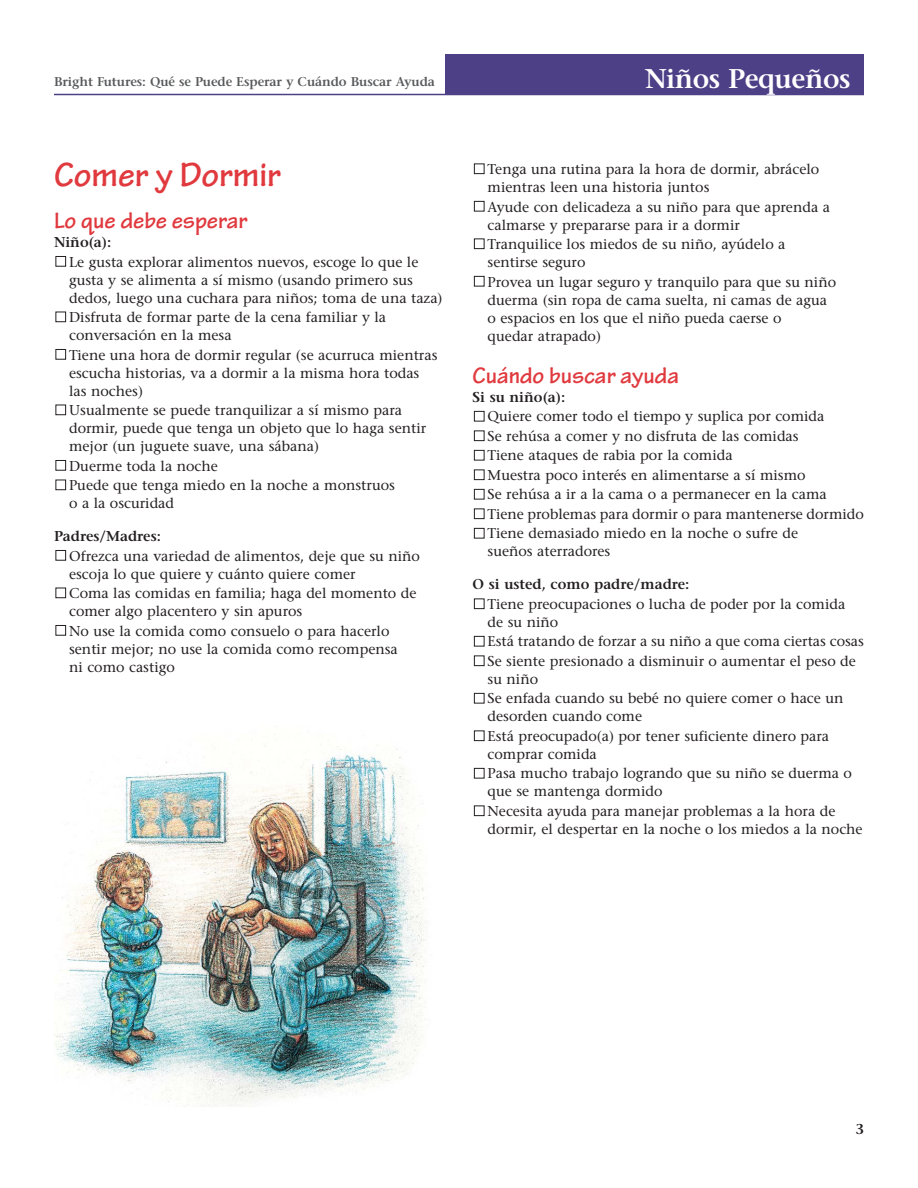
<style>
.page{position:relative;width:918px;height:1188px;background:#fff}
.page>*{position:absolute;margin:0;border:0;box-sizing:border-box;transform-origin:0 0}
.t1{font:36px "Tekton MM 503 488";color:#e0393e}
.t2{font:600 27px "Stone Serif";letter-spacing:-.02em;color:#fff}
.t3{font:24px "Tekton MM 503 488";color:#e0393e}
.t4{font:14.25px/18px "Stone Serif";color:#231f20}
.t5{font:600 14.25px "Stone Serif";color:#231f20}
.t6{font:600 12.75px "Stone Serif";letter-spacing:-.005em;color:#58595b}
</style>
<div class="page">
<hr style="left:54px;top:94px;width:810px;height:1px;background:#4e4087">
<div style="left:446px;top:54px;width:418px;height:40px;background:#4e4087"></div>
<div style="left:474px;top:806px;width:10px;height:10px;border:1px solid #231f20"></div>
<div style="left:474px;top:768px;width:10px;height:10px;border:1px solid #231f20"></div>
<div style="left:474px;top:730px;width:10px;height:11px;border:1px solid #231f20"></div>
<div style="left:474px;top:693px;width:10px;height:11px;border:1px solid #231f20"></div>
<div style="left:474px;top:656px;width:10px;height:10px;border:1px solid #231f20"></div>
<div style="left:474px;top:636px;width:10px;height:10px;border:1px solid #231f20"></div>
<div style="left:474px;top:598px;width:10px;height:11px;border:1px solid #231f20"></div>
<div style="left:474px;top:528px;width:10px;height:10px;border:1px solid #231f20"></div>
<div style="left:474px;top:508px;width:10px;height:11px;border:1px solid #231f20"></div>
<div style="left:474px;top:489px;width:10px;height:11px;border:1px solid #231f20"></div>
<div style="left:474px;top:470px;width:10px;height:10px;border:1px solid #231f20"></div>
<div style="left:474px;top:450px;width:10px;height:10px;border:1px solid #231f20"></div>
<div style="left:474px;top:430px;width:10px;height:11px;border:1px solid #231f20"></div>
<div style="left:474px;top:411px;width:10px;height:11px;border:1px solid #231f20"></div>
<div style="left:474px;top:276px;width:10px;height:10px;border:1px solid #231f20"></div>
<div style="left:474px;top:238px;width:10px;height:11px;border:1px solid #231f20"></div>
<div style="left:474px;top:201px;width:10px;height:11px;border:1px solid #231f20"></div>
<div style="left:474px;top:164px;width:10px;height:10px;border:1px solid #231f20"></div>
<div style="left:56px;top:625px;width:10px;height:11px;border:1px solid #231f20"></div>
<div style="left:56px;top:588px;width:10px;height:10px;border:1px solid #231f20"></div>
<div style="left:56px;top:550px;width:10px;height:11px;border:1px solid #231f20"></div>
<div style="left:56px;top:480px;width:10px;height:10px;border:1px solid #231f20"></div>
<div style="left:56px;top:460px;width:10px;height:11px;border:1px solid #231f20"></div>
<div style="left:56px;top:405px;width:10px;height:10px;border:1px solid #231f20"></div>
<div style="left:56px;top:349px;width:10px;height:11px;border:1px solid #231f20"></div>
<div style="left:56px;top:312px;width:10px;height:10px;border:1px solid #231f20"></div>
<div style="left:56px;top:256px;width:10px;height:11px;border:1px solid #231f20"></div>
<img style="left:54px;top:734px;width:373px;height:373px">
<p class="t6" style="left:54px;top:77px;width:382px">Bright Futures: Qué se Puede Esperar y Cuándo Buscar Ayuda</p>
<h1 class="t1" style="left:54px;top:162px;width:228px">Comer y Dormir</h1>
<h3 class="t3" style="left:54px;top:212px;width:195px">Lo que debe esperar</h3>
<p class="t5" style="left:54px;top:237px;width:59px">Niño(a):</p>
<p class="t4" style="left:69px;top:254px;width:375px">Le gusta explorar alimentos nuevos, escoge lo que le gusta y se alimenta a sí mismo (usando primero sus dedos, luego una cuchara para niños; toma de una taza)</p>
<p class="t4" style="left:69px;top:310px;width:319px">Disfruta de formar parte de la cena familiar y la conversación en la mesa</p>
<p class="t4" style="left:69px;top:347px;width:370px">Tiene una hora de dormir regular (se acurruca mientras escucha historias, va a dormir a la misma hora todas las noches)</p>
<p class="t4" style="left:69px;top:403px;width:359px">Usualmente se puede tranquilizar a sí mismo para dormir, puede que tenga un objeto que lo haga sentir mejor (un juguete suave, una sábana)</p>
<p class="t4" style="left:69px;top:457px;width:327px;line-height:19.5px">Duerme toda la noche<br>Puede que tenga miedo en la noche a monstruos</p>
<p class="t4" style="left:69px;top:496px;width:107px">o a la oscuridad</p>
<p class="t5" style="left:54px;top:531px;width:108px">Padres/Madres:</p>
<p class="t4" style="left:69px;top:548px;width:352px">Ofrezca una variedad de alimentos, deje que su niño escoja lo que quiere y cuánto quiere comer</p>
<p class="t4" style="left:69px;top:586px;width:349px">Coma las comidas en familia; haga del momento de comer algo placentero y sin apuros</p>
<p class="t4" style="left:69px;top:623px;width:330px">No use la comida como consuelo o para hacerlo sentir mejor; no use la comida como recompensa ni como castigo</p>
<h2 class="t2" style="left:645px;top:68px;width:207px">Niños Pequeños</h2>
<p class="t4" style="left:488px;top:162px;width:333px">Tenga una rutina para la hora de dormir, abrácelo mientras leen una historia juntos</p>
<p class="t4" style="left:488px;top:199px;width:344px">Ayude con delicadeza a su niño para que aprenda a calmarse y prepararse para ir a dormir</p>
<p class="t4" style="left:488px;top:237px;width:299px">Tranquilice los miedos de su niño, ayúdelo a sentirse seguro</p>
<p class="t4" style="left:488px;top:274px;width:350px">Provea un lugar seguro y tranquilo para que su niño duerma (sin ropa de cama suelta, ni camas de agua o espacios en los que el niño pueda caerse o<br>quedar atrapado)</p>
<h3 class="t3" style="left:472px;top:367px;width:208px">Cuándo buscar ayuda</h3>
<p class="t5" style="left:472px;top:392px;width:94px">Si su niño(a):</p>
<p class="t4" style="left:488px;top:408px;width:378px;line-height:19.5px">Quiere comer todo el tiempo y suplica por comida<br>Se rehúsa a comer y no disfruta de las comidas<br>Tiene ataques de rabia por la comida<br>Muestra poco interés en alimentarse a sí mismo<br>Se rehúsa a ir a la cama o a permanecer en la cama Tiene problemas para dormir o para mantenerse dormido Tiene demasiado miedo en la noche o sufre de</p>
<p class="t4" style="left:488px;top:544px;width:124px">sueños aterradores</p>
<p class="t5" style="left:472px;top:579px;width:219px">O si usted, como padre/madre:</p>
<p class="t4" style="left:488px;top:597px;width:359px">Tiene preocupaciones o lucha de poder por la comida de su niño</p>
<p class="t4" style="left:488px;top:633px;width:378px;line-height:19.5px">Está tratando de forzar a su niño a que coma ciertas cosas<br>Se siente presionado a disminuir o aumentar el peso de</p>
<p class="t4" style="left:488px;top:671px;width:357px;line-height:19.5px">su niño<br>Se enfada cuando su bebé no quiere comer o hace un</p>
<p class="t4" style="left:488px;top:708px;width:343px;line-height:19.5px">desorden cuando come<br>Está preocupado(a) por tener suficiente dinero para</p>
<p class="t4" style="left:488px;top:746px;width:366px;line-height:19.5px">comprar comida<br>Pasa mucho trabajo logrando que su niño se duerma o</p>
<p class="t4" style="left:488px;top:783px;width:349px;line-height:19.5px">que se mantenga dormido<br>Necesita ayuda para manejar problemas a la hora de</p>
<p class="t4" style="left:488px;top:822px;width:377px">dormir, el despertar en la noche o los miedos a la noche</p>
<p class="t5" style="left:856px;top:1123px;width:10px">3</p>
</div>
